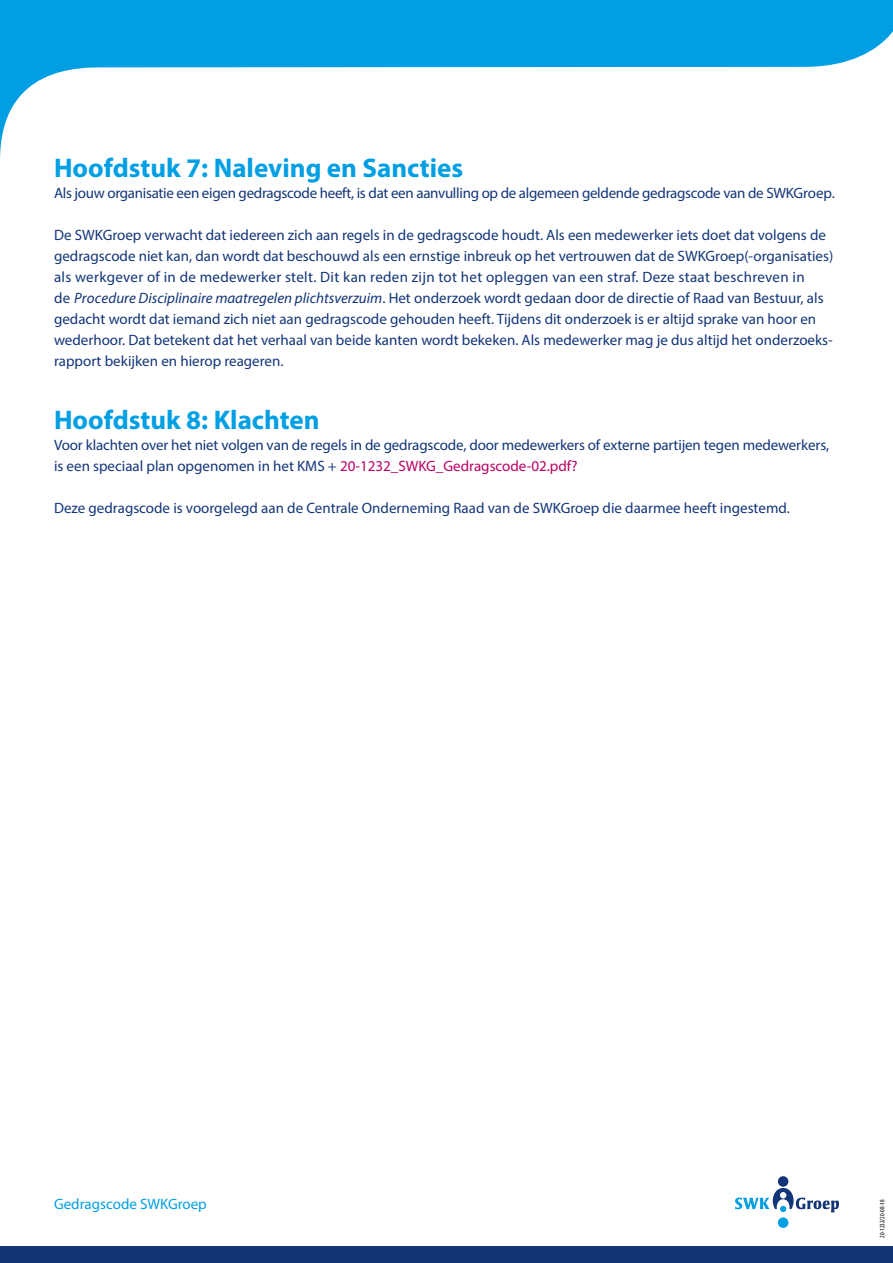
<style>
.page{position:relative;width:893px;height:1263px;background:#fff}
.page>*{position:absolute;margin:0;border:0;box-sizing:border-box;transform-origin:0 0}
.t1{font:700 27px "Myriad Pro";color:#009fe3}
.t2{font:15px/21px "Myriad Pro";color:#133578}
.t3{font:15px "Myriad Pro";letter-spacing:-.02em;color:#133578}
.t4{font:15px "Myriad Pro";color:#009fe3}
.t5{font:condensed 6.75px "Myriad Pro";color:#000}
.s1{font-style:italic}
.s2{color:#b80065}
</style>
<div class="page">
<div style="left:778px;top:1176px;width:10px;height:11px;background:#133578;border-radius:50%"></div>
<svg style="left:735px;top:1188px;width:104px;height:24px"></svg>
<div style="left:778px;top:1217px;width:10px;height:11px;background:#009fe3;border-radius:50%"></div>
<div style="left:0;top:1247px;width:893px;height:16px;background:#133578"></div>
<svg style="left:0;top:0;width:893px;height:157px"></svg>
<h1 class="t1" style="left:54px;top:150px;width:411px">Hoofdstuk 7: Naleving en Sancties</h1>
<p class="t3" style="left:54px;top:183px;width:782px">Als jouw organisatie een eigen gedragscode heeft, is dat een aanvulling op de algemeen geldende gedragscode van de SWKGroep.</p>
<p class="t2" style="left:54px;top:224px;width:781px">De SWKGroep verwacht dat iedereen zich aan regels in de gedragscode houdt. Als een medewerker iets doet dat volgens de gedragscode niet kan, dan wordt dat beschouwd als een ernstige inbreuk op het vertrouwen dat de SWKGroep(-organisaties) als werkgever of in de medewerker stelt. Dit kan reden zijn tot het opleggen van een straf. Deze staat beschreven in<br>de <span class="s1">Procedure Disciplinaire maatregelen plichtsverzuim</span>. Het onderzoek wordt gedaan door de directie of Raad van Bestuur, als gedacht wordt dat iemand zich niet aan gedragscode gehouden heeft. Tijdens dit onderzoek is er altijd sprake van hoor en wederhoor. Dat betekent dat het verhaal van beide kanten wordt bekeken. Als medewerker mag je dus altijd het onderzoeks&shy;rapport bekijken en hierop reageren.</p>
<h1 class="t1" style="left:54px;top:402px;width:267px">Hoofdstuk 8: Klachten</h1>
<p class="t2" style="left:54px;top:434px;width:777px">Voor klachten over het niet volgen van de regels in de gedragscode, door medewerkers of externe partijen tegen medewerkers, is een speciaal plan opgenomen in het KMS + <span class="s2">20-1232_SWKG_Gedragscode-02.pdf?</span></p>
<p class="t2" style="left:54px;top:497px;width:737px">Deze gedragscode is voorgelegd aan de Centrale Onderneming Raad van de SWKGroep die daarmee heeft ingestemd.</p>
<p class="t4" style="left:54px;top:1195px;width:154px">Gedragscode SWKGroep</p>
<p class="t5" style="left:878px;top:1238px;width:40px;rotate:-90deg">20-1232/20-08-18</p>
</div>
